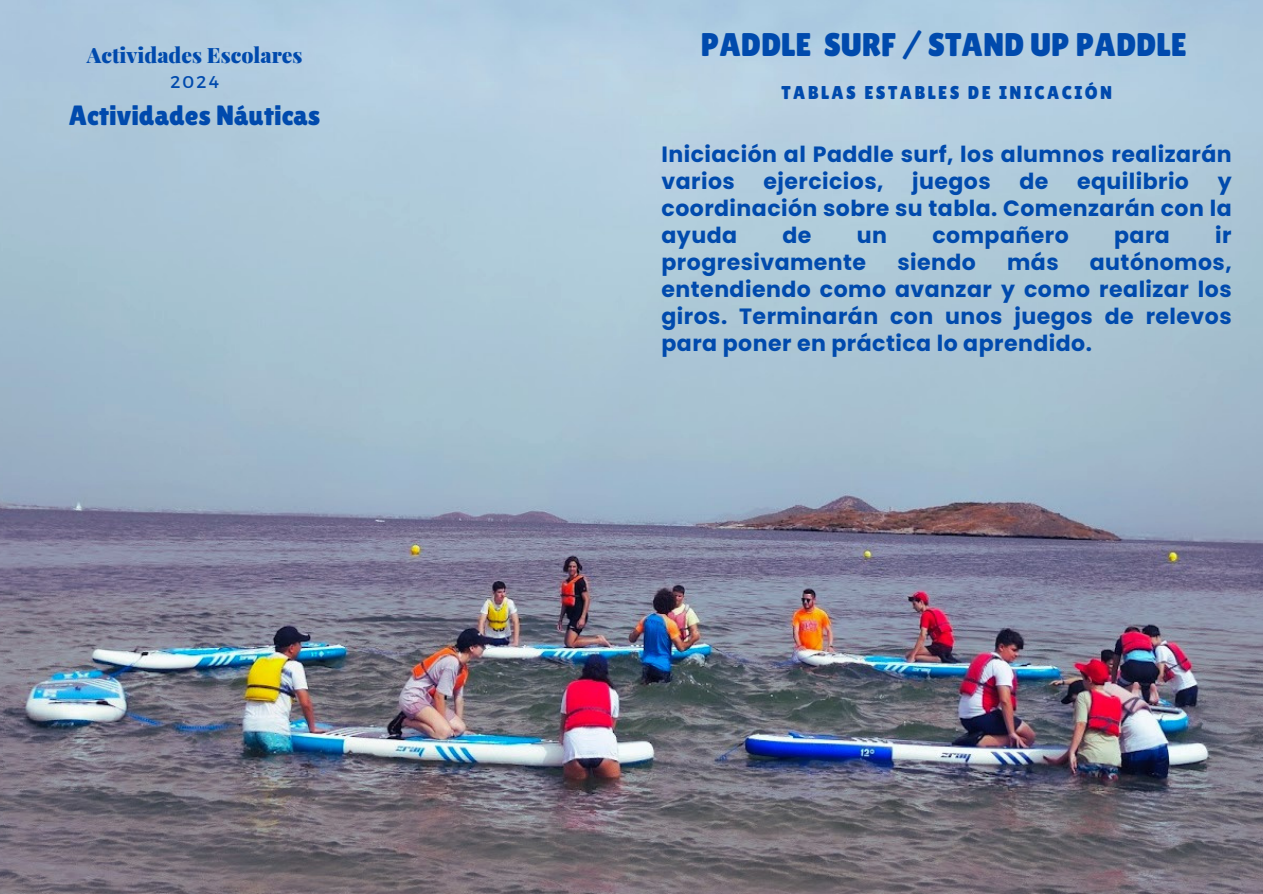
<style>
.page{position:relative;width:1263px;height:894px;background:#fff}
.page>*{position:absolute;margin:0;border:0;box-sizing:border-box;transform-origin:0 0}
.t1{font:32.7px "Lilita One";color:#004aad}
.t2{font:27.9px "Lilita One";color:#004aad}
.t3{font:700 22.05px/27px "Poppins";letter-spacing:.02em;color:#004aad;text-align:justify}
.t4{font:900 21.15px "Playfair Display";color:#004aad}
.t5{font:18.6px "Lilita One";letter-spacing:.13em;color:#004aad}
.t6{font:16.95px "Montserrat";color:#004aad}
</style>
<div class="page">
<img style="left:0;top:0;width:1263px;height:893px">
<p class="t4" style="left:87px;top:40px;width:217px">Actividades Escolares</p>
<p class="t6" style="left:170px;top:71px;width:50px">2024</p>
<p class="t2" style="left:69px;top:99px;width:253px">Actividades Náuticas</p>
<h1 class="t1" style="left:701px;top:26px;width:488px">PADDLE SURF / STAND UP PADDLE</h1>
<p class="t5" style="left:781px;top:82px;width:332px">TABLAS ESTABLES DE INICACIÓN</p>
<p class="t3" style="left:662px;top:141px;width:572px">Iniciación al Paddle surf, los alumnos realizarán varios</p>
<p class="t3" style="left:764px;top:167px;width:121px">ejercicios,</p>
<p class="t3" style="left:912px;top:167px;width:80px">juegos</p>
<p class="t3" style="left:1019px;top:167px;width:31px">de</p>
<p class="t3" style="left:1077px;top:167px;width:113px">equilibrio</p>
<p class="t3" style="left:662px;top:167px;width:572px;text-indent:556px">y coordinación sobre su tabla. Comenzarán con la ayuda</p>
<p class="t3" style="left:782px;top:221px;width:31px">de</p>
<p class="t3" style="left:857px;top:221px;width:32px">un</p>
<p class="t3" style="left:932px;top:221px;width:138px">compañero</p>
<p class="t3" style="left:1114px;top:221px;width:57px">para</p>
<p class="t3" style="left:1215px;top:221px;width:18px">ir</p>
<p class="t3" style="left:662px;top:248px;width:206px">progresivamente</p>
<p class="t3" style="left:897px;top:248px;width:80px">siendo</p>
<p class="t3" style="left:1007px;top:248px;width:53px">más</p>
<p class="t3" style="left:662px;top:248px;width:572px;text-indent:428px">autónomos, entendiendo como avanzar y como realizar los giros. Terminarán con unos juegos de relevos para poner en práctica lo aprendido.</p>
</div>
